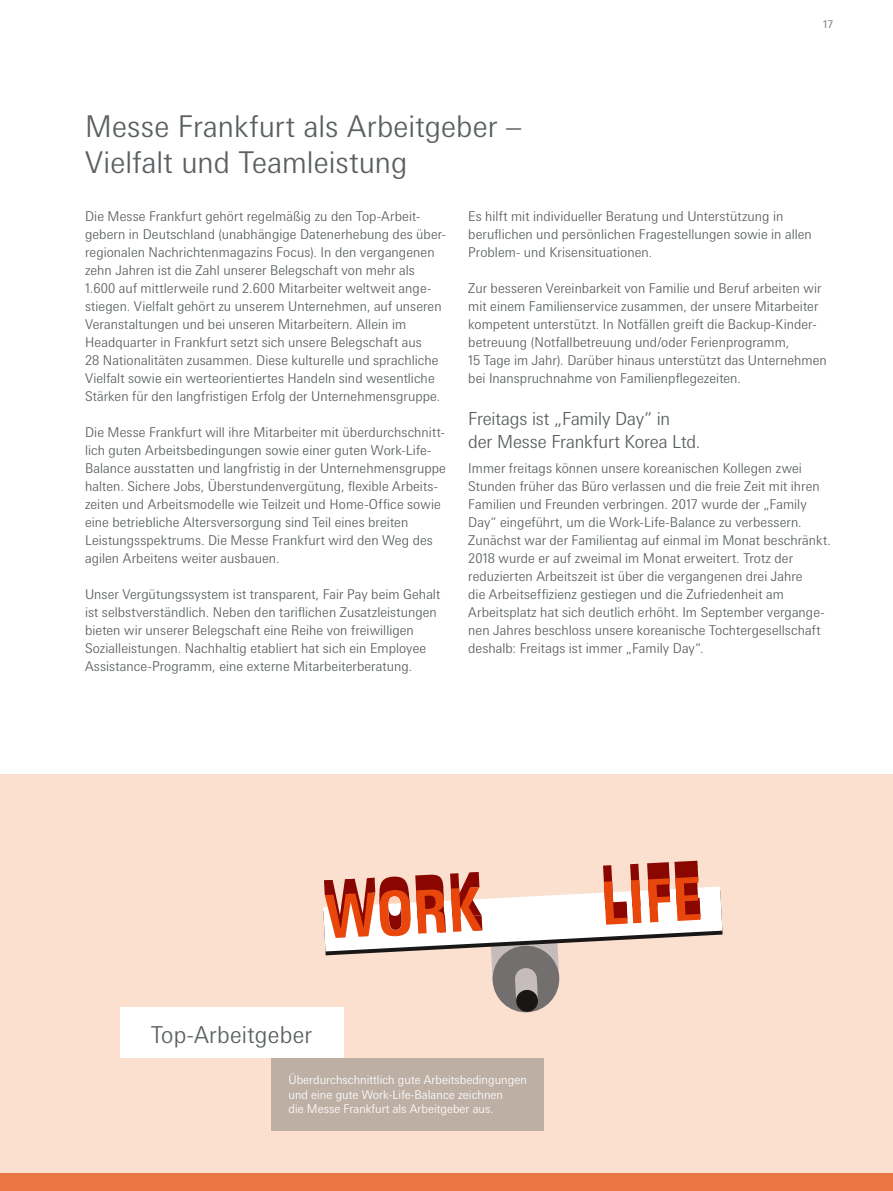
<style>
.page{position:relative;width:893px;height:1191px;background:#fff}
.page>*{position:absolute;margin:0;border:0;box-sizing:border-box;transform-origin:0 0}
.t1{font:300 30px/36px "Messe Univers";color:#5a5f61}
.t2{font:300 23.25px "Messe Univers";letter-spacing:.01em;color:#5a5f61}
.t3{font:300 18px/22.5px "Messe Univers";letter-spacing:-.01em;color:#5a5f61}
.t4{font:300 13.5px/18px "Messe Univers";letter-spacing:.005em;color:#5a5f61}
.t5{font:300 12px/14.7px "Messe Univers";color:#fff}
.t6{font:10.8px "Messe Univers";color:#868d91}
</style>
<div class="page">
<div style="left:0;top:774px;width:893px;height:417px;background:#fbe0cf"></div>
<div style="left:0;top:1174px;width:893px;height:17px;background:#eb7543"></div>
<svg style="left:323px;top:860px;width:400px;height:153px"></svg>
<div style="left:271px;top:1057px;width:273px;height:73px;background:#beafa4"></div>
<div style="left:120px;top:1007px;width:223px;height:51px;background:#fff"></div>
<p class="t6" style="left:823px;top:17px;width:12px">17</p>
<h1 class="t1" style="left:85px;top:108px;width:438px">Messe Frankfurt als Arbeitgeber –<br>Vielfalt und Teamleistung</h1>
<p class="t4" style="left:85px;top:207px;width:362px">Die Messe Frankfurt gehört regelmäßig zu den Top-Arbeit&shy;gebern in Deutschland (unabhängige Datenerhebung des über&shy;regionalen Nachrichtenmagazins Focus). In den vergangenen zehn Jahren ist die Zahl unserer Belegschaft von mehr als 1.600 auf mittlerweile rund 2.600 Mitarbeiter weltweit ange&shy;stiegen. Vielfalt gehört zu unserem Unternehmen, auf unseren Veranstaltungen und bei unseren Mitarbeitern. Allein im Headquarter in Frankfurt setzt sich unsere Belegschaft aus<br>28 Nationalitäten zusammen. Diese kulturelle und sprachliche Vielfalt sowie ein werteorientiertes Handeln sind wesentliche Stärken für den langfristigen Erfolg der Unternehmensgruppe.</p>
<p class="t4" style="left:85px;top:423px;width:362px">Die Messe Frankfurt will ihre Mitarbeiter mit überdurchschnitt&shy;lich guten Arbeitsbedingungen sowie einer guten Work-Life-Balance ausstatten und langfristig in der Unternehmensgruppe halten. Sichere Jobs, Überstundenvergütung, flexible Arbeits&shy;zeiten und Arbeitsmodelle wie Teilzeit und Home-Office sowie eine betriebliche Altersversorgung sind Teil eines breiten Leistungsspektrums. Die Messe Frankfurt wird den Weg des agilen Arbeitens weiter ausbauen.</p>
<p class="t4" style="left:85px;top:585px;width:357px">Unser Vergütungssystem ist transparent, Fair Pay beim Gehalt ist selbstverständlich. Neben den tariflichen Zusatzleistungen bieten wir unserer Belegschaft eine Reihe von freiwilligen Sozialleistungen. Nachhaltig etabliert hat sich ein Employee Assistance-Programm, eine externe Mitarbeiterberatung.</p>
<p class="t4" style="left:468px;top:207px;width:345px">Es hilft mit individueller Beratung und Unterstützung in beruflichen und persönlichen Fragestellungen sowie in allen<br>Problem- und Krisensituationen.</p>
<p class="t4" style="left:468px;top:279px;width:360px">Zur besseren Vereinbarkeit von Familie und Beruf arbeiten wir mit einem Familienservice zusammen, der unsere Mitarbeiter kompetent unterstützt. In Notfällen greift die Backup-Kinder&shy;betreuung (Notfallbetreuung und/oder Ferienprogramm,<br>15 Tage im Jahr). Darüber hinaus unterstützt das Unternehmen bei Inanspruchnahme von Familienpflegezeiten.</p>
<h3 class="t3" style="left:468px;top:407px;width:234px">Freitags ist „Family Day“ in<br>der Messe Frankfurt Korea Ltd.</h3>
<p class="t4" style="left:468px;top:459px;width:364px">Immer freitags können unsere koreanischen Kollegen zwei Stunden früher das Büro verlassen und die freie Zeit mit ihren Familien und Freunden verbringen. 2017 wurde der „Family Day“ eingeführt, um die Work-Life-Balance zu verbessern.<br>Zunächst war der Familientag auf einmal im Monat beschränkt.<br>2018 wurde er auf zweimal im Monat erweitert. Trotz der reduzierten Arbeitszeit ist über die vergangenen drei Jahre<br>die Arbeitseffizienz gestiegen und die Zufriedenheit am Arbeitsplatz hat sich deutlich erhöht. Im September vergange&shy;nen Jahres beschloss unsere koreanische Tochtergesellschaft deshalb: Freitags ist immer „Family Day“.</p>
<h2 class="t2" style="left:151px;top:1021px;width:163px">Top-Arbeitgeber</h2>
<p class="t5" style="left:288px;top:1072px;width:240px">Überdurchschnittlich gute Arbeitsbedingungen und eine gute Work-Life-Balance zeichnen<br>die Messe Frankfurt als Arbeitgeber aus.</p>
</div>
